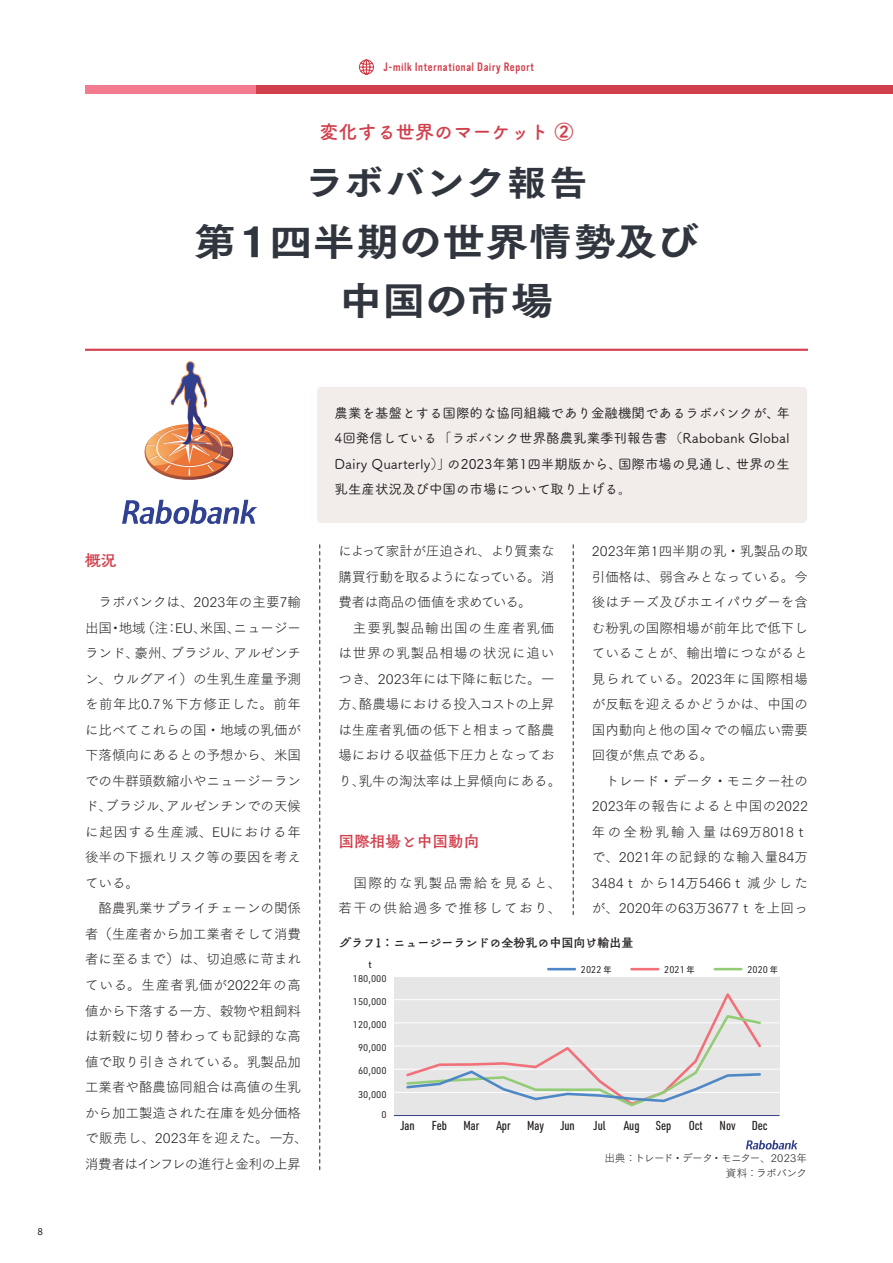
<style>
.page{position:relative;width:893px;height:1263px;background:#fff}
.page>*{position:absolute;margin:0;border:0;box-sizing:border-box;transform-origin:0 0}
.t1{font:38.25px/59.6px "Tsuku Go Pro E";letter-spacing:.02em;color:#30353e;text-align:center;scale:1.1 1}
.t2{font:35.1px "Tsuku Go Pro E";letter-spacing:.05em;color:#30353e;scale:1.1 1}
.t3{font:19.2px "Tsuku A Rd Gothic Std B";color:#d23f4c}
.t4{font:15.6px "Tsuku Antique L Go Std B";color:#d23f4c}
.t5{font:13.5px/25.5px "Tsuku Go Pr 5 N L";color:#231f20}
.t6{font:13.5px/25.5px "Tsuku A Rd Gothic Std M";color:#231f20;text-align:justify}
.t7{font:13.5px/25.5px "Tsuku Go Pr 5 N L";letter-spacing:.115em;color:#231f20}
.t8{font:500 12.75px "URWDIN Cond";color:#231f20}
.t9{font:12px "Vinyl OT";letter-spacing:.05em;color:#d23f4c}
.t10{font:12px "Tsuku Antique L Go Std B";color:#231f20}
.t11{font:10.65px/14.9px "Tsuku Go Pr 5 N L";letter-spacing:-.045em;color:#231f20;text-align:right}
.t12{font:500 10.5px "Branding";color:#231f20}
.t13{font:9.6px "URWDIN";color:#231f20}
.t14{font:500 9.6px "URWDIN";color:#231f20}
.s1{font-family:"UD Shin Go C Oniz Pr 6 N";font-size:8.55px}
</style>
<div class="page">
<svg style="left:358px;top:59px;width:16px;height:16px"></svg>
<div style="left:170px;top:85px;width:723px;height:9px;background:#d23f4c"></div>
<div style="left:85px;top:85px;width:170px;height:9px;background:#f27b8f"></div>
<img style="left:123px;top:361px;width:134px;height:162px">
<svg style="left:319px;top:545px;width:1px;height:625px"></svg>
<svg style="left:573px;top:545px;width:1px;height:369px"></svg>
<hr style="left:85px;top:349px;width:723px;height:2px;background:#d23f4c">
<div style="left:317px;top:387px;width:490px;height:136px;background:#f2edeb;border-radius:4px"></div>
<div style="left:394px;top:976px;width:385px;height:139px;background:#e7e6e6"></div>
<svg style="left:746px;top:1140px;width:52px;height:9px"></svg>
<hr style="left:394px;top:999px;width:385px;height:1px;background:#fff">
<hr style="left:394px;top:1022px;width:385px;height:1px;background:#fff">
<hr style="left:394px;top:1045px;width:385px;height:1px;background:#fff">
<hr style="left:394px;top:1069px;width:385px;height:1px;background:#fff">
<hr style="left:394px;top:1092px;width:385px;height:1px;background:#fff">
<hr style="left:394px;top:1115px;width:385px;height:1px;background:#313e88">
<hr style="left:394px;top:976px;width:385px;height:1px;background:#fff">
<svg style="left:404px;top:993px;width:359px;height:114px"></svg>
<hr style="left:548px;top:968px;width:27px;height:2px;background:#4d87c6">
<hr style="left:631px;top:968px;width:27px;height:2px;background:#f17079">
<hr style="left:715px;top:968px;width:26px;height:2px;background:#93cc77">
<p class="t12" style="left:38px;top:1226px;width:7px">8</p>
<p class="t9" style="left:383px;top:61px;width:152px">J-milk International Dairy Report</p>
<h3 class="t3" style="left:319px;top:117px;width:256px">変化する世界のマーケット ②</h3>
<h2 class="t2" style="left:305px;top:151px;width:258px">ラボバンク報告</h2>
<h1 class="t1" style="left:194px;top:207px;width:460px">第１四半期の世界情勢及び中国の市場</h1>
<p class="t4" style="left:85px;top:548px;width:33px">概況</p>
<p class="t5" style="left:85px;top:588px;width:224px">　ラボバンクは、2023年の主要7輸出国・地域（注：EU、米国、ニュージーランド、豪州、ブラジル、アルゼンチン、ウルグアイ）の生乳生産量予測を前年比0.7％下方修正した。前年に比べてこれらの国・地域の乳価が下落傾向にあるとの予想から、米国での牛群頭数縮小やニュージーランド、ブラジル、アルゼンチンでの天候に起因する生産減、EUにおける年後半の下振れリスク等の要因を考えている。<br>　酪農乳業サプライチェーンの関係者（生産者から加工業者そして消費者に至るまで）は、切迫感に苛まれている。生産者乳価が2022年の高値から下落する一方、穀物や粗飼料は新穀に切り替わっても記録的な高値で取り引きされている。乳製品加工業者や酪農協同組合は高値の生乳から加工製造された在庫を処分価格で販売し、2023年を迎えた。一方、消費者はインフレの進行と金利の上昇</p>
<p class="t6" style="left:334px;top:399px;width:457px">農業を基盤とする国際的な協同組織であり金融機関であるラボバンクが、年4回発信している「ラボバンク世界酪農乳業季刊報告書（Rabobank Global Dairy Quarterly）」の2023年第1四半期版から、国際市場の見通し、世界の生乳生産状況及び中国の市場について取り上げる。</p>
<p class="t5" style="left:338px;top:537px;width:224px">によって家計が圧迫され、より質素な購買行動を取るようになっている。消費者は商品の価値を求めている。<br>　主要乳製品輸出国の生産者乳価は世界の乳製品相場の状況に追いつき、2023年には下降に転じた。一方、酪農場における投入コストの上昇は生産者乳価の低下と相まって酪農場における収益低下圧力となっており、乳牛の淘汰率は上昇傾向にある。</p>
<p class="t4" style="left:338px;top:829px;width:143px">国際相場と中国動向</p>
<p class="t7" style="left:338px;top:869px;width:224px">　国際的な乳製品需給を見ると、若干の供給過多で推移しており、</p>
<p class="t5" style="left:592px;top:537px;width:218px">2023年第1四半期の乳・乳製品の取引価格は、弱含みとなっている。今後はチーズ及びホエイパウダーを含む粉乳の国際相場が前年比で低下していることが、輸出増につながると見られている。2023年に国際相場が反転を迎えるかどうかは、中国の国内動向と他の国々での幅広い需要回復が焦点である。<br>　トレード・データ・モニター社の<br>2023年の報告によると中国の2022年の全粉乳輸入量は69万8018ｔで、2021年の記録的な輸入量84万<br>3484ｔから14万5466ｔ減少したが、2020年の63万3677ｔを上回っ</p>
<p class="t10" style="left:339px;top:933px;width:296px">グラフ1：ニュージーランドの全粉乳の中国向け輸出量</p>
<p class="t14" style="left:368px;top:958px;width:5px">t</p>
<p class="t13" style="left:353px;top:972px;width:35px">180,000</p>
<p class="t13" style="left:353px;top:995px;width:35px">150,000</p>
<p class="t13" style="left:353px;top:1018px;width:35px">120,000</p>
<p class="t13" style="left:358px;top:1041px;width:30px">90,000</p>
<p class="t13" style="left:358px;top:1065px;width:30px">60,000</p>
<p class="t13" style="left:358px;top:1088px;width:30px">30,000</p>
<p class="t13" style="left:381px;top:1108px;width:7px">0</p>
<p class="t8" style="left:400px;top:1117px;width:16px">Jan</p>
<p class="t13" style="left:581px;top:963px;width:32px">2022 <span class="s1">年</span></p>
<p class="t13" style="left:664px;top:963px;width:32px">2021 <span class="s1">年</span></p>
<p class="t13" style="left:747px;top:963px;width:32px">2020 <span class="s1">年</span></p>
<p class="t8" style="left:432px;top:1117px;width:17px">Feb</p>
<p class="t8" style="left:464px;top:1117px;width:17px">Mar</p>
<p class="t8" style="left:496px;top:1117px;width:16px">Apr</p>
<p class="t8" style="left:527px;top:1117px;width:18px">May</p>
<p class="t8" style="left:560px;top:1117px;width:16px">Jun</p>
<p class="t8" style="left:594px;top:1117px;width:14px">Jul</p>
<p class="t8" style="left:624px;top:1117px;width:17px">Aug</p>
<p class="t8" style="left:656px;top:1117px;width:17px">Sep</p>
<p class="t8" style="left:689px;top:1117px;width:15px">Oct</p>
<p class="t8" style="left:720px;top:1117px;width:18px">Nov</p>
<p class="t8" style="left:752px;top:1117px;width:17px">Dec</p>
<p class="t11" style="left:604px;top:1149px;width:204px">出典：トレード・データ・モニター、2023年資料：ラボバンク</p>
</div>
